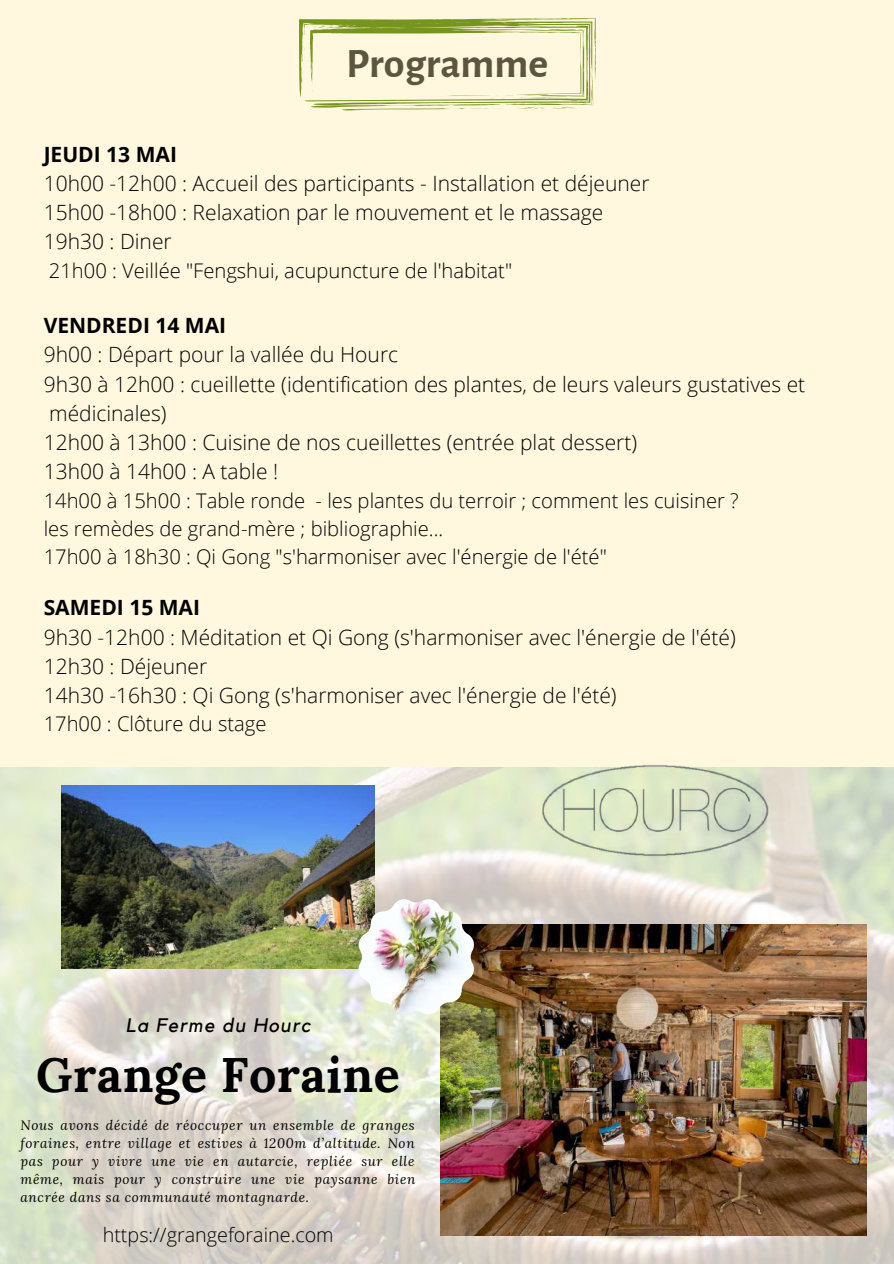
<style>
.page{position:relative;width:894px;height:1264px;background:#fff}
.page>*{position:absolute;margin:0;border:0;box-sizing:border-box;transform-origin:0 0}
.t1{font:700 48.3px "Lora";letter-spacing:.01em;color:#000}
.t2{font:700 42px "Alegreya Sans";color:#5c5641}
.t3{font:300 21px/29.2px "Open Sans";color:#000}
.t4{font:700 21px "Open Sans";color:#000}
.t5{font:300 20.25px/28.2px "Open Sans";color:#000}
.t6{font:300 19.8px "Open Sans";color:#000}
.t7{font:italic 19.5px "Kollektif";letter-spacing:.07em;color:#000}
.t8{font:italic 13.5px/18px "Lora";letter-spacing:.05em;color:#000;text-align:justify}
</style>
<div class="page">
<img style="left:0;top:767px;width:893px;height:496px">
<img style="left:440px;top:924px;width:426px;height:311px">
<div style="left:0;top:0;width:893px;height:767px;background:#fff7de"></div>
<img style="left:536px;top:764px;width:235px;height:98px">
<img style="left:61px;top:785px;width:313px;height:183px">
<img style="left:358px;top:899px;width:116px;height:115px">
<svg style="left:299px;top:18px;width:297px;height:92px"></svg>
<h2 class="t2" style="left:346px;top:43px;width:204px">Programme</h2>
<p class="t4" style="left:44px;top:139px;width:135px">JEUDI 13 MAI</p>
<p class="t3" style="left:44px;top:168px;width:607px">10h00 -12h00 : Accueil des participants - Installation et déjeuner<br>15h00 -18h00 : Relaxation par le mouvement et le massage<br>19h30 : Diner</p>
<p class="t5" style="left:49px;top:256px;width:464px">21h00 : Veillée "Fengshui, acupuncture de l'habitat"</p>
<p class="t4" style="left:44px;top:310px;width:184px">VENDREDI 14 MAI</p>
<p class="t3" style="left:44px;top:339px;width:763px">9h00 : Départ pour la vallée du Hourc<br>9h30 à 12h00 : cueillette (identification des plantes, de leurs valeurs gustatives et médicinales)<br>12h00 à 13h00 : Cuisine de nos cueillettes (entrée plat dessert)<br>13h00 à 14h00 : A table !</p>
<p class="t5" style="left:44px;top:485px;width:696px">14h00 à 15h00 : Table ronde - les plantes du terroir ; comment les cuisiner ? les remèdes de grand-mère ; bibliographie...<br>17h00 à 18h30 : Qi Gong "s'harmoniser avec l'énergie de l'été"</p>
<p class="t4" style="left:44px;top:593px;width:158px">SAMEDI 15 MAI</p>
<p class="t3" style="left:44px;top:622px;width:693px">9h30 -12h00 : Méditation et Qi Gong (s'harmoniser avec l'énergie de l'été)<br>12h30 : Déjeuner<br>14h30 -16h30 : Qi Gong (s'harmoniser avec l'énergie de l'été)</p>
<p class="t5" style="left:44px;top:709px;width:224px">17h00 : Clôture du stage</p>
<p class="t7" style="left:126px;top:1016px;width:186px">La Ferme du Hourc</p>
<h1 class="t1" style="left:36px;top:1043px;width:365px">Grange Foraine</h1>
<p class="t8" style="left:21px;top:1116px;width:396px">Nous avons décidé de réoccuper un ensemble de granges foraines, entre village et estives à 1200m d’altitude. Non pas pour y vivre une vie en autarcie, repliée sur elle même, mais pour y construire une vie paysanne bien ancrée dans sa communauté montagnarde.</p>
<p class="t6" style="left:103px;top:1220px;width:232px">https://grangeforaine.com</p>
</div>
